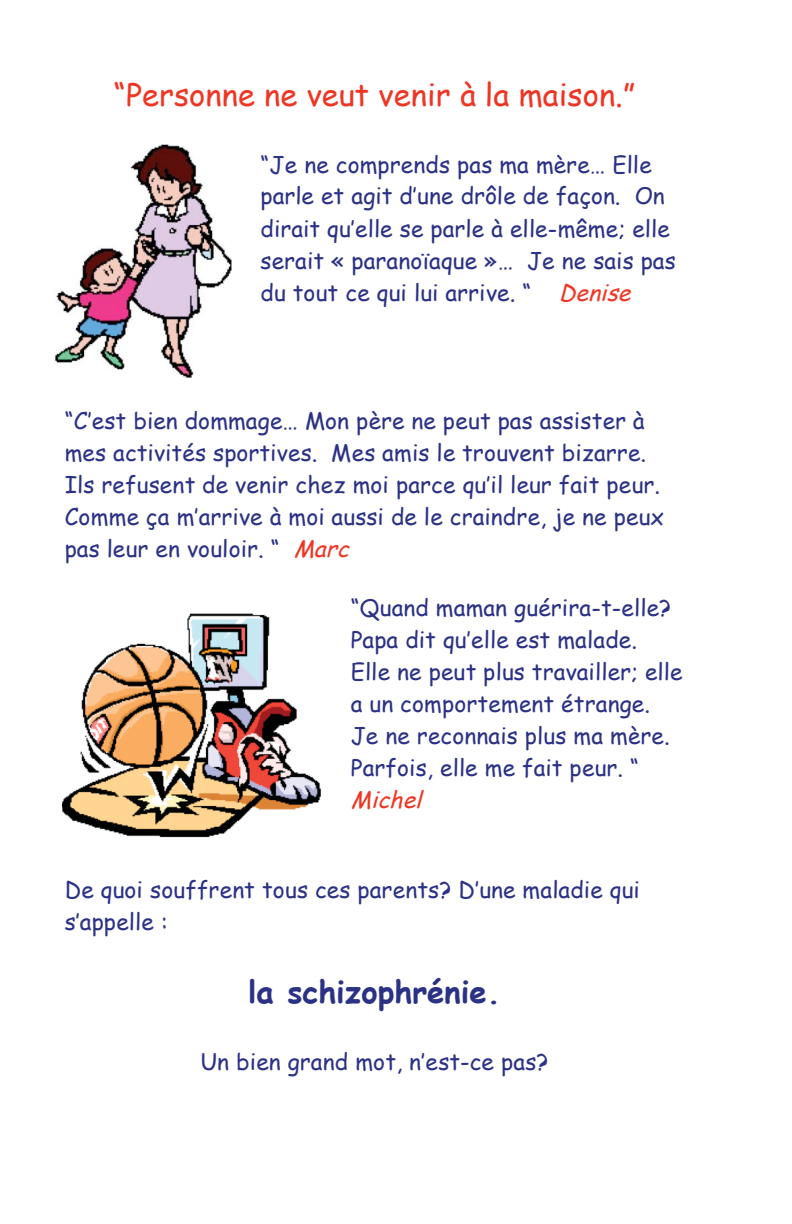
<style>
.page{position:relative;width:792px;height:1224px;background:#fff}
.page>*{position:absolute;margin:0;border:0;box-sizing:border-box;transform-origin:0 0}
.t1{font:31px "Comic Sans MS";color:#ee3624}
.t2{font:700 31px "Comic Sans MS";color:#2b3285}
.t3{font:22.8px/32px "Comic Sans MS";letter-spacing:.005em;color:#2b3285}
.t4{font:italic 22.8px "Comic Sans MS";color:#ee3624}
.s1{font-style:italic;color:#ee3624}
</style>
<div class="page">
<img style="left:55px;top:144px;width:177px;height:234px">
<img style="left:62px;top:613px;width:259px;height:225px">
<h1 class="t1" style="left:114px;top:72px;width:523px">“Personne ne veut venir à la maison.”</h1>
<p class="t3" style="left:261px;top:147px;width:417px">“Je ne comprends pas ma mère… Elle parle et agit d’une drôle de façon. On dirait qu’elle se parle à elle-même; elle serait « paranoïaque »… Je ne sais pas du tout ce qui lui arrive. “ <span class="s1">Denise</span></p>
<p class="t3" style="left:65px;top:404px;width:601px">“C’est bien dommage… Mon père ne peut pas assister à mes activités sportives. Mes amis le trouvent bizarre.<br>Ils refusent de venir chez moi parce qu’il leur fait peur.<br>Comme ça m’arrive à moi aussi de le craindre, je ne peux pas leur en vouloir. “ <span class="s1">Marc</span></p>
<p class="t3" style="left:351px;top:590px;width:333px">“Quand maman guérira-t-elle?<br>Papa dit qu’elle est malade.<br>Elle ne peut plus travailler; elle a un comportement étrange.<br>Je ne reconnais plus ma mère.<br>Parfois, elle me fait peur. “</p>
<p class="t4" style="left:351px;top:783px;width:78px">Michel</p>
<p class="t3" style="left:65px;top:873px;width:577px">De quoi souffrent tous ces parents? D’une maladie qui s’appelle :</p>
<h1 class="t2" style="left:248px;top:969px;width:254px">la schizophrénie.</h1>
<p class="t3" style="left:200px;top:1045px;width:349px">Un bien grand mot, n’est-ce pas?</p>
</div>
